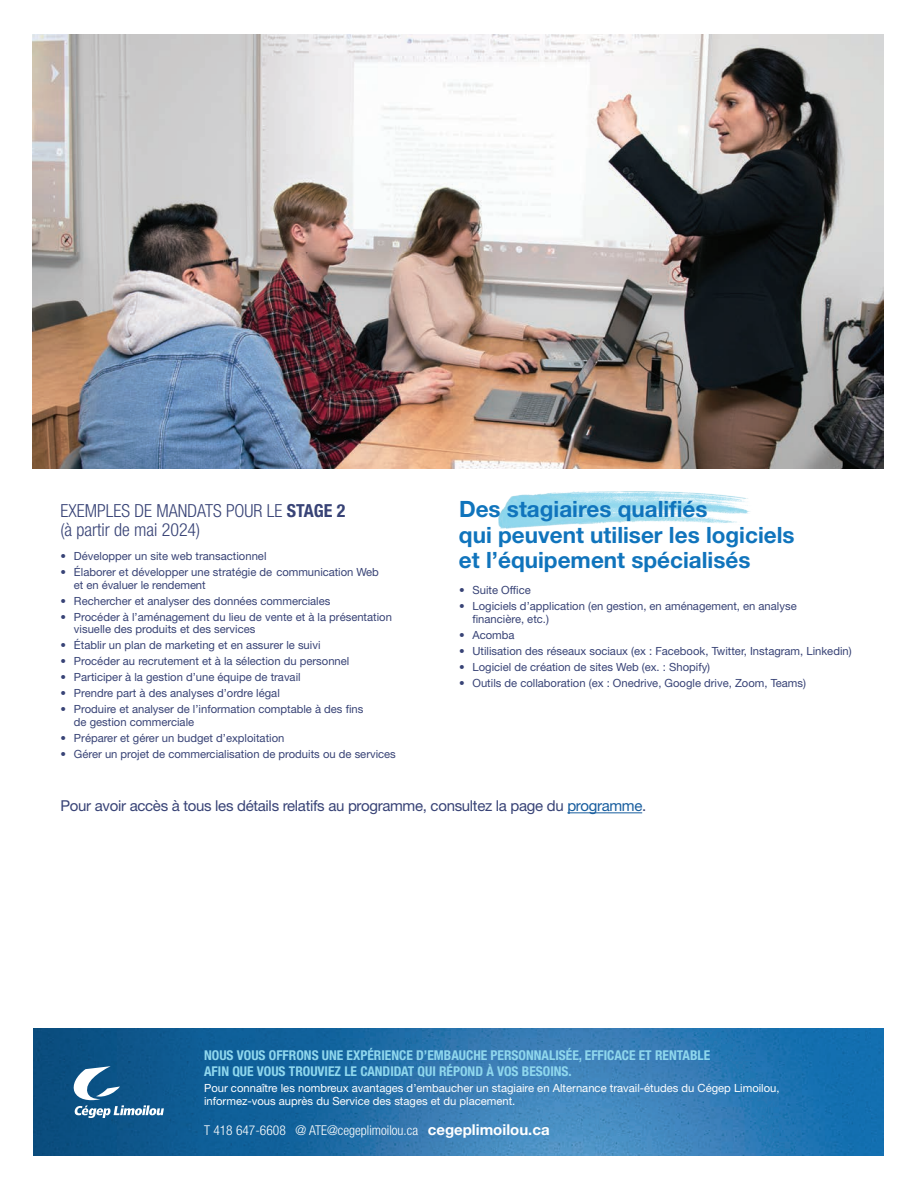
<style>
.page{position:relative;width:918px;height:1188px;background:#fff}
.page>*{position:absolute;margin:0;border:0;box-sizing:border-box;transform-origin:0 0}
.S-Titres{font:700 22.5px/25.5px "Helvetica Neue";color:#1074bc}
.Texte_Enumeration{font:300 condensed 18px/19.5px "Helvetica Neue";color:#384376}
.Texte_Intro{font:15px "Helvetica Neue";letter-spacing:-.02em;color:#384376}
.Texte_Enumeration-2{font:700 condensed 13.5px/16.5px "Helvetica Neue";color:#8fd7ed}
.t1{font:300 condensed 13.5px "Helvetica Neue";color:#fff}
.Texte_Enumeration-3{font:11.25px/12.8px "Helvetica Neue";color:#384376}
.Texte_Enumeration-4{font:11.25px/12.8px "Helvetica Neue";color:#fff}
.s1{font-weight:700}
.s2{color:#175d9e}
.s3{font-weight:700;font-stretch:normal;font-size:15px}
</style>
<div class="page">
<img style="left:33px;top:1029px;width:851px;height:126px">
<svg style="left:74px;top:1066px;width:90px;height:52px"></svg>
<img style="left:33px;top:35px;width:850px;height:434px">
<img style="left:499px;top:491px;width:251px;height:37px">
<hr style="left:567px;top:812px;width:75px;height:1px;background:#175d9e">
<p class="Texte_Enumeration" style="left:60px;top:501px;width:287px">EXEMPLES DE MANDATS POUR LE <span class="s1">STAGE 2 </span>(à partir de mai 2024)</p>
<p class="Texte_Enumeration-3" style="left:60px;top:549px;width:208px">• Développer un site web transactionnel</p>
<p class="Texte_Enumeration-3" style="left:74px;top:565px;width:306px;text-indent:-14px">• Élaborer et développer une stratégie de communication Web et en évaluer le rendement</p>
<p class="Texte_Enumeration-3" style="left:60px;top:594px;width:272px">• Rechercher et analyser des données commerciales</p>
<p class="Texte_Enumeration-3" style="left:74px;top:610px;width:320px;text-indent:-14px">• Procéder à l’aménagement du lieu de vente et à la présentation visuelle des produits et des services</p>
<p class="Texte_Enumeration-3" style="left:60px;top:639px;width:262px">• Établir un plan de marketing et en assurer le suivi</p>
<p class="Texte_Enumeration-3" style="left:60px;top:655px;width:290px">• Procéder au recrutement et à la sélection du personnel</p>
<p class="Texte_Enumeration-3" style="left:60px;top:671px;width:242px">• Participer à la gestion d’une équipe de travail</p>
<p class="Texte_Enumeration-3" style="left:60px;top:687px;width:221px">• Prendre part à des analyses d’ordre légal</p>
<p class="Texte_Enumeration-3" style="left:74px;top:703px;width:291px;text-indent:-14px">• Produire et analyser de l’information comptable à des fins de gestion commerciale</p>
<p class="Texte_Enumeration-3" style="left:60px;top:732px;width:225px">• Préparer et gérer un budget d’exploitation</p>
<p class="Texte_Enumeration-3" style="left:60px;top:748px;width:337px">• Gérer un projet de commercialisation de produits ou de services</p>
<p class="S-Titres" style="left:459px;top:496px;width:337px">Des stagiaires qualifiés<br>qui peuvent utiliser les logiciels et l’équipement spécialisés</p>
<p class="Texte_Enumeration-3" style="left:459px;top:584px;width:73px">• Suite Office</p>
<p class="Texte_Enumeration-3" style="left:472px;top:600px;width:326px;text-indent:-14px">• Logiciels d’application (en gestion, en aménagement, en analyse financière, etc.)</p>
<p class="Texte_Enumeration-3" style="left:459px;top:629px;width:57px">• Acomba</p>
<p class="Texte_Enumeration-3" style="left:459px;top:645px;width:394px">• Utilisation des réseaux sociaux (ex : Facebook, Twitter, Instagram, Linkedin)</p>
<p class="Texte_Enumeration-3" style="left:459px;top:661px;width:253px">• Logiciel de création de sites Web (ex. : Shopify)</p>
<p class="Texte_Enumeration-3" style="left:459px;top:677px;width:349px">• Outils de collaboration (ex : Onedrive, Google drive, Zoom, Teams)</p>
<p class="Texte_Intro" style="left:60px;top:797px;width:587px">Pour avoir accès à tous les détails relatifs au programme, consultez la page du <span class="s2">programme</span>.</p>
<p class="Texte_Enumeration-2" style="left:204px;top:1047px;width:508px">NOUS VOUS OFFRONS UNE EXPÉRIENCE D’EMBAUCHE PERSONNALISÉE, EFFICACE ET RENTABLE<br>AFIN QUE VOUS TROUVIEZ LE CANDIDAT QUI RÉPOND À VOS BESOINS.</p>
<p class="Texte_Enumeration-4" style="left:204px;top:1082px;width:577px">Pour connaître les nombreux avantages d’embaucher un stagiaire en Alternance travail-études du Cégep Limoilou, informez-vous auprès du Service des stages et du placement.</p>
<p class="t1" style="left:204px;top:1122px;width:347px">T 418 647-6608 @ ATE@cegeplimoilou.ca <span class="s3">cegeplimoilou.ca</span></p>
</div>
